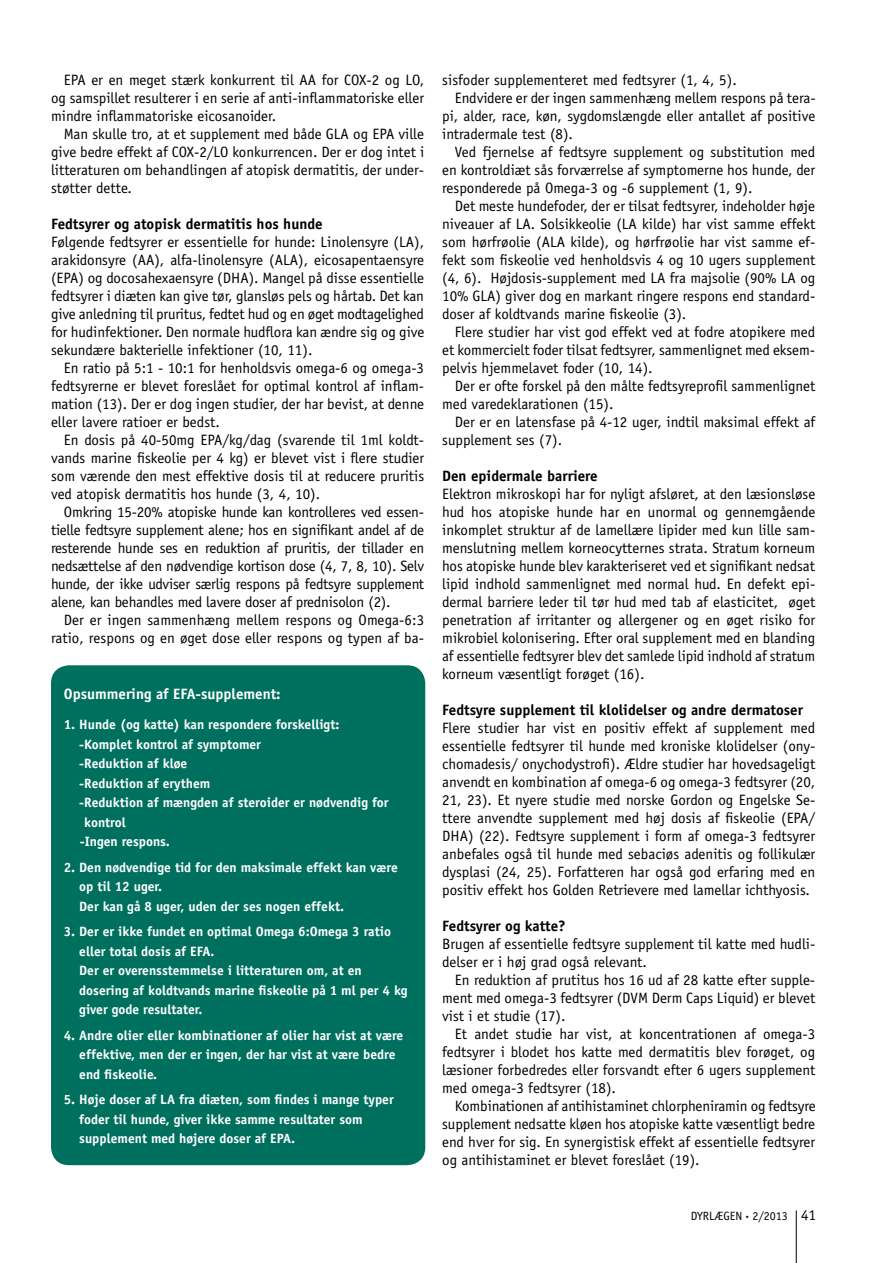
<style>
.page{position:relative;width:893px;height:1263px;background:#fff}
.page>*{position:absolute;margin:0;border:0;box-sizing:border-box;transform-origin:0 0}
.t1{font:15px/18px "Officina Sans";color:#000;text-align:justify}
.t2{font:700 15px "Officina Sans";color:#000}
.t3{font:700 15px "Officina Sans";color:#fff}
.t4{font:700 13.5px/19.5px "Officina Sans";color:#fff}
.t5{font:12px "Officina Sans";color:#000}
.s1{font-size:6px}
.s2{font-size:15px}
</style>
<div class="page">
<hr style="left:796px;top:1210px;width:1px;height:53px;background:#000">
<div style="left:51px;top:665px;width:374px;height:500px;background:#00705e;border-radius:18px"></div>
<p class="t1" style="left:51px;top:71px;width:375px;text-indent:13px">EPA er en meget stærk konkurrent til AA for COX-2 og LO, og samspillet resulterer i en serie af anti-inflammatoriske eller mindre inflammatoriske eicosanoider.</p>
<p class="t1" style="left:51px;top:125px;width:375px;text-indent:13px">Man skulle tro, at et supplement med både GLA og EPA ville give bedre effekt af COX-2/LO konkurrencen. Der er dog intet i litteraturen om behandlingen af atopisk dermatitis, der under&shy;støtter dette.</p>
<p class="t2" style="left:51px;top:214px;width:273px">Fedtsyrer og atopisk dermatitis hos hunde</p>
<p class="t1" style="left:51px;top:233px;width:375px">Følgende fedtsyrer er essentielle for hunde: Linolensyre (LA), arakidonsyre (AA), alfa-linolensyre (ALA), eicosapentaensyre (EPA) og docosahexaensyre (DHA). Mangel på disse essentielle fedtsyrer i diæten kan give tør, glansløs pels og hårtab. Det kan give anledning til pruritus, fedtet hud og en øget modtagelighed for hudinfektioner. Den normale hudflora kan ændre sig og give sekundære bakterielle infektioner (10, 11).</p>
<p class="t1" style="left:51px;top:359px;width:375px;text-indent:13px">En ratio på 5:1 - 10:1 for henholdsvis omega-6 og omega-3 fedtsyrerne er blevet foreslået for optimal kontrol af inflam&shy;mation (13). Der er dog ingen studier, der har bevist, at denne eller lavere ratioer er bedst.</p>
<p class="t1" style="left:51px;top:431px;width:375px;text-indent:13px">En dosis på 40-50mg EPA/kg/dag (svarende til 1ml koldt&shy;vands marine fiskeolie per 4 kg) er blevet vist i flere studier som værende den mest effektive dosis til at reducere pruritis ved atopisk dermatitis hos hunde (3, 4, 10).</p>
<p class="t1" style="left:51px;top:503px;width:375px;text-indent:13px">Omkring 15-20% atopiske hunde kan kontrolleres ved essen&shy;tielle fedtsyre supplement alene; hos en signifikant andel af de resterende hunde ses en reduktion af pruritis, der tillader en nedsættelse af den nødvendige kortison dose (4, 7, 8, 10). Selv hunde, der ikke udviser særlig respons på fedtsyre supplement alene, kan behandles med lavere doser af prednisolon (2).</p>
<p class="t1" style="left:51px;top:611px;width:375px;text-align:right">Der er ingen sammenhæng mellem respons og Omega-6:3 ratio, respons og en øget dose eller respons og typen af ba-</p>
<p class="t3" style="left:64px;top:685px;width:218px">Opsummering af EFA-supplement:</p>
<p class="t4" style="left:64px;top:715px;width:277px">1. Hunde (og katte) kan respondere forskelligt:</p>
<p class="t4" style="left:79px;top:734px;width:183px">-Komplet kontrol af symptomer</p>
<p class="t4" style="left:79px;top:754px;width:109px">-Reduktion af kløe</p>
<p class="t4" style="left:79px;top:773px;width:132px">-Reduktion af erythem</p>
<p class="t4" style="left:79px;top:793px;width:311px">-Reduktion af mængden af steroider er nødvendig for</p>
<p class="t4" style="left:84px;top:812px;width:43px">kontrol</p>
<p class="t4" style="left:80px;top:832px;width:92px">-Ingen respons.</p>
<p class="t4" style="left:79px;top:857px;width:320px;text-indent:-15px">2. Den nødvendige tid for den maksimale effekt kan være op til 12 uger.<br>Der kan gå 8 uger, uden der ses nogen effekt.</p>
<p class="t4" style="left:79px;top:921px;width:330px;text-indent:-15px">3. Der er ikke fundet en optimal Omega 6:Omega 3 ratio eller total dosis af EFA.<br>Der er overensstemmelse i litteraturen om, at en dosering af koldtvands marine fiskeolie på 1 ml per 4 kg giver gode resultater.</p>
<p class="t4" style="left:79px;top:1025px;width:325px;text-indent:-15px">4. Andre olier eller kombinationer af olier har vist at være effektive, men der er ingen, der har vist at være bedre end fiskeolie.</p>
<p class="t4" style="left:79px;top:1089px;width:316px;text-indent:-15px">5. Høje doser af LA fra diæten, som findes i mange typer foder til hunde, giver ikke samme resultater som supplement med højere doser af EPA.</p>
<p class="t1" style="left:442px;top:71px;width:296px">sisfoder supplementeret med fedtsyrer (1, 4, 5).</p>
<p class="t1" style="left:455px;top:89px;width:362px">Endvidere er der ingen sammenhæng mellem respons på tera-</p>
<p class="t1" style="left:442px;top:107px;width:375px">pi, alder, race, køn, sygdomslængde eller antallet af positive</p>
<p class="t1" style="left:442px;top:125px;width:132px">intradermale test (8).</p>
<p class="t1" style="left:455px;top:143px;width:362px">Ved fjernelse af fedtsyre supplement og substitution med</p>
<p class="t1" style="left:442px;top:161px;width:375px">en kontroldiæt sås forværrelse af symptomerne hos hunde, der</p>
<p class="t1" style="left:442px;top:179px;width:312px">responderede på Omega-3 og -6 supplement (1, 9).</p>
<p class="t1" style="left:455px;top:197px;width:362px">Det meste hundefoder, der er tilsat fedtsyrer, indeholder høje</p>
<p class="t1" style="left:442px;top:215px;width:375px">niveauer af LA. Solsikkeolie (LA kilde) har vist samme effekt</p>
<p class="t1" style="left:442px;top:233px;width:375px">som hørfrøolie (ALA kilde), og hørfrøolie har vist samme ef-</p>
<p class="t1" style="left:442px;top:251px;width:375px">fekt som fiskeolie ved henholdsvis 4 og 10 ugers supplement</p>
<p class="t1" style="left:442px;top:269px;width:375px">(4, 6). Højdosis-supplement med LA fra majsolie (90% LA og</p>
<p class="t1" style="left:442px;top:287px;width:375px">10% GLA) giver dog en markant ringere respons end standard-</p>
<p class="t1" style="left:442px;top:305px;width:246px">doser af koldtvands marine fiskeolie (3).</p>
<p class="t1" style="left:455px;top:323px;width:362px">Flere studier har vist god effekt ved at fodre atopikere med</p>
<p class="t1" style="left:442px;top:341px;width:374px">et kommercielt foder tilsat fedtsyrer, sammenlignet med eksem-</p>
<p class="t1" style="left:442px;top:359px;width:212px">pelvis hjemmelavet foder (10, 14).</p>
<p class="t1" style="left:455px;top:377px;width:362px">Der er ofte forskel på den målte fedtsyreprofil sammenlignet</p>
<p class="t1" style="left:442px;top:395px;width:173px">med varedeklarationen (15).</p>
<p class="t1" style="left:455px;top:413px;width:362px">Der er en latensfase på 4-12 uger, indtil maksimal effekt af</p>
<p class="t1" style="left:442px;top:431px;width:121px">supplement ses (7).</p>
<p class="t2" style="left:442px;top:466px;width:157px">Den epidermale barriere</p>
<p class="t1" style="left:442px;top:485px;width:375px">Elektron mikroskopi har for nyligt afsløret, at den læsionsløse hud hos atopiske hunde har en unormal og gennemgående inkomplet struktur af de lamellære lipider med kun lille sam&shy;menslutning mellem korneocytternes strata. Stratum korneum hos atopiske hunde blev karakteriseret ved et signifikant nedsat lipid indhold sammenlignet med normal hud. En defekt epi&shy;dermal barriere leder til tør hud med tab af elasticitet, øget penetration af irritanter og allergener og en øget risiko for mikrobiel kolonisering. Efter oral supplement med en blanding af essentielle fedtsyrer blev det samlede lipid indhold af stratum korneum væsentligt forøget (16).</p>
<p class="t2" style="left:442px;top:700px;width:362px">Fedtsyre supplement til klolidelser og andre dermatoser</p>
<p class="t1" style="left:442px;top:719px;width:375px">Flere studier har vist en positiv effekt af supplement med essentielle fedtsyrer til hunde med kroniske klolidelser (ony&shy;chomadesis/ onychodystrofi). Ældre studier har hovedsageligt anvendt en kombination af omega-6 og omega-3 fedtsyrer (20, 21, 23). Et nyere studie med norske Gordon og Engelske Se&shy;ttere anvendte supplement med høj dosis af fiskeolie (EPA/ DHA) (22). Fedtsyre supplement i form af omega-3 fedtsyrer anbefales også til hunde med sebaciøs adenitis og follikulær dysplasi (24, 25). Forfatteren har også god erfaring med en positiv effekt hos Golden Retrievere med lamellar ichthyosis.</p>
<p class="t2" style="left:442px;top:916px;width:125px">Fedtsyrer og katte?</p>
<p class="t1" style="left:442px;top:935px;width:375px">Brugen af essentielle fedtsyre supplement til katte med hudli&shy;delser er i høj grad også relevant.</p>
<p class="t1" style="left:442px;top:971px;width:375px;text-indent:13px">En reduktion af prutitus hos 16 ud af 28 katte efter supple&shy;ment med omega-3 fedtsyrer (DVM Derm Caps Liquid) er blevet vist i et studie (17).</p>
<p class="t1" style="left:442px;top:1025px;width:375px;text-indent:13px">Et andet studie har vist, at koncentrationen af omega-3 fedtsyrer i blodet hos katte med dermatitis blev forøget, og læsioner forbedredes eller forsvandt efter 6 ugers supplement med omega-3 fedtsyrer (18).</p>
<p class="t1" style="left:442px;top:1097px;width:375px;text-indent:13px">Kombinationen af antihistaminet chlorpheniramin og fedtsyre supplement nedsatte kløen hos atopiske katte væsentligt bedre end hver for sig. En synergistisk effekt af essentielle fedtsyrer og antihistaminet er blevet foreslået (19).</p>
<p class="t5" style="left:691px;top:1209px;width:127px">DYRLÆGEN <span class="s1">•</span> 2/2013 <span class="s2">41</span></p>
</div>
